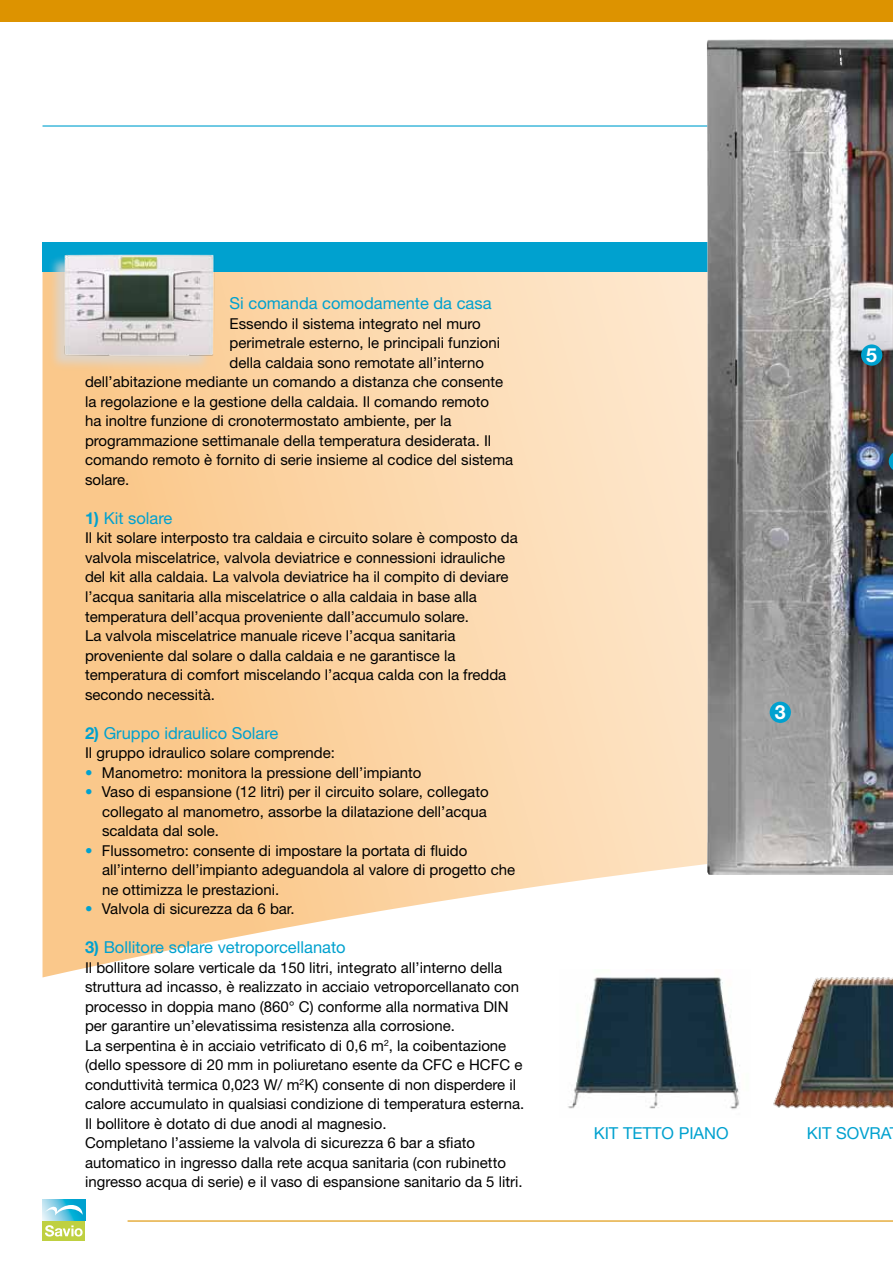
<style>
.page{position:relative;width:893px;height:1263px;background:#fff}
.page>*{position:absolute;margin:0;border:0;box-sizing:border-box;transform-origin:0 0}
.t1{font:700 19.5px "Helvetica Neue LT Std";color:#fff}
.t2{font:16.5px "Helvetica Neue LT Pro";color:#00a1cf}
.t3{font:15px/19.5px "Helvetica Neue LT Pro";color:#000}
.s1{font-family:"Helvetica Neue LT Std";font-weight:700}
.s2{color:#00a1cf}
</style>
<div class="page">
<svg style="left:43px;top:272px;width:664px;height:705px;background:#fcd9ae"></svg>
<div style="left:43px;top:242px;width:850px;height:30px;background:#00a1cf"></div>
<div style="left:0;top:0;width:893px;height:21px;background:#dd9300"></div>
<hr style="left:128px;top:1220px;width:765px;height:1px;background:#dd9300">
<hr style="left:43px;top:125px;width:850px;height:2px;background:#00a1cf">
<div style="left:43px;top:1220px;width:42px;height:21px;background:#bfd041"></div>
<svg style="left:43px;top:1200px;width:42px;height:20px"></svg>
<svg style="left:45px;top:1225px;width:38px;height:11px"></svg>
<svg style="left:45px;top:1205px;width:38px;height:10px"></svg>
<div style="left:48px;top:255px;width:164px;height:117px;background:#d8d7d6;opacity:.75"></div>
<img style="left:53px;top:254px;width:172px;height:107px">
<img style="left:707px;top:39px;width:186px;height:836px">
<img style="left:773px;top:977px;width:120px;height:132px">
<img style="left:559px;top:969px;width:181px;height:140px">
<div style="left:770px;top:702px;width:21px;height:21px;background:#00a1cf;border-radius:50%"></div>
<div style="left:861px;top:344px;width:21px;height:22px;background:#00a1cf;border-radius:50%"></div>
<svg style="left:889px;top:451px;width:4px;height:21px"></svg>
<p class="t2" style="left:230px;top:294px;width:263px">Si comanda comodamente da casa</p>
<p class="t3" style="left:230px;top:314px;width:253px">Essendo il sistema integrato nel muro</p>
<p class="t3" style="left:230px;top:333px;width:272px">perimetrale esterno, le principali funzioni</p>
<p class="t3" style="left:230px;top:353px;width:256px">della caldaia sono remotate all’interno</p>
<p class="t3" style="left:85px;top:372px;width:420px">dell’abitazione mediante un comando a distanza che consente</p>
<p class="t3" style="left:85px;top:392px;width:406px">la regolazione e la gestione della caldaia. Il comando remoto</p>
<p class="t3" style="left:85px;top:411px;width:368px">ha inoltre funzione di cronotermostato ambiente, per la</p>
<p class="t3" style="left:85px;top:431px;width:408px">programmazione settimanale della temperatura desiderata. Il</p>
<p class="t3" style="left:85px;top:450px;width:430px">comando remoto è fornito di serie insieme al codice del sistema</p>
<p class="t3" style="left:85px;top:470px;width:46px">solare.</p>
<p class="t2" style="left:85px;top:508px;width:89px"><span class="s1">1)</span> Kit solare</p>
<p class="t3" style="left:85px;top:528px;width:434px">Il kit solare interposto tra caldaia e circuito solare è composto da valvola miscelatrice, valvola deviatrice e connessioni idrauliche del kit alla caldaia. La valvola deviatrice ha il compito di deviare l’acqua sanitaria alla miscelatrice o alla caldaia in base alla temperatura dell’acqua proveniente dall’accumulo solare.<br>La valvola miscelatrice manuale riceve l’acqua sanitaria proveniente dal solare o dalla caldaia e ne garantisce la temperatura di comfort miscelando l’acqua calda con la fredda secondo necessità.</p>
<p class="t2" style="left:85px;top:723px;width:195px"><span class="s1">2)</span> Gruppo idraulico Solare</p>
<p class="t3" style="left:85px;top:743px;width:252px">Il gruppo idraulico solare comprende:</p>
<p class="t3" style="left:85px;top:762px;width:338px"><span class="s2">•</span> Manometro: monitora la pressione dell’impianto</p>
<p class="t3" style="left:102px;top:782px;width:388px;text-indent:-17px"><span class="s2">•</span> Vaso di espansione (12 litri) per il circuito solare, collegato collegato al manometro, assorbe la dilatazione dell’acqua scaldata dal sole.</p>
<p class="t3" style="left:102px;top:840px;width:415px;text-indent:-17px"><span class="s2">•</span> Flussometro: consente di impostare la portata di fluido all’interno dell’impianto adeguandola al valore di progetto che ne ottimizza le prestazioni.</p>
<p class="t3" style="left:85px;top:899px;width:211px"><span class="s2">•</span> Valvola di sicurezza da 6 bar.</p>
<p class="t2" style="left:85px;top:937px;width:262px"><span class="s1">3)</span> Bollitore solare vetroporcellanato</p>
<p class="t3" style="left:85px;top:957px;width:441px">Il bollitore solare verticale da 150 litri, integrato all’interno della struttura ad incasso, è realizzato in acciaio vetroporcellanato con processo in doppia mano (860° C) conforme alla normativa DIN per garantire un’elevatissima resistenza alla corrosione.<br>La serpentina è in acciaio vetrificato di 0,6 m<sup>2</sup>, la coibentazione (dello spessore di 20 mm in poliuretano esente da CFC e HCFC e conduttività termica 0,023 W/ m<sup>2</sup>K) consente di non disperdere il calore accumulato in qualsiasi condizione di temperatura esterna.<br>Il bollitore è dotato di due anodi al magnesio.<br>Completano l’assieme la valvola di sicurezza 6 bar a sfiato automatico in ingresso dalla rete acqua sanitaria (con rubinetto ingresso acqua di serie) e il vaso di espansione sanitario da 5 litri.</p>
<h1 class="t1" style="left:866px;top:343px;width:12px">5</h1>
<h1 class="t1" style="left:775px;top:700px;width:12px">3</h1>
<p class="t2" style="left:594px;top:1123px;width:41px">Kit tetto</p>
<p class="t2" style="left:679px;top:1123px;width:11px">piano</p>
<p class="t2" style="left:807px;top:1123px;width:41px">Kit sovra</p>
</div>
